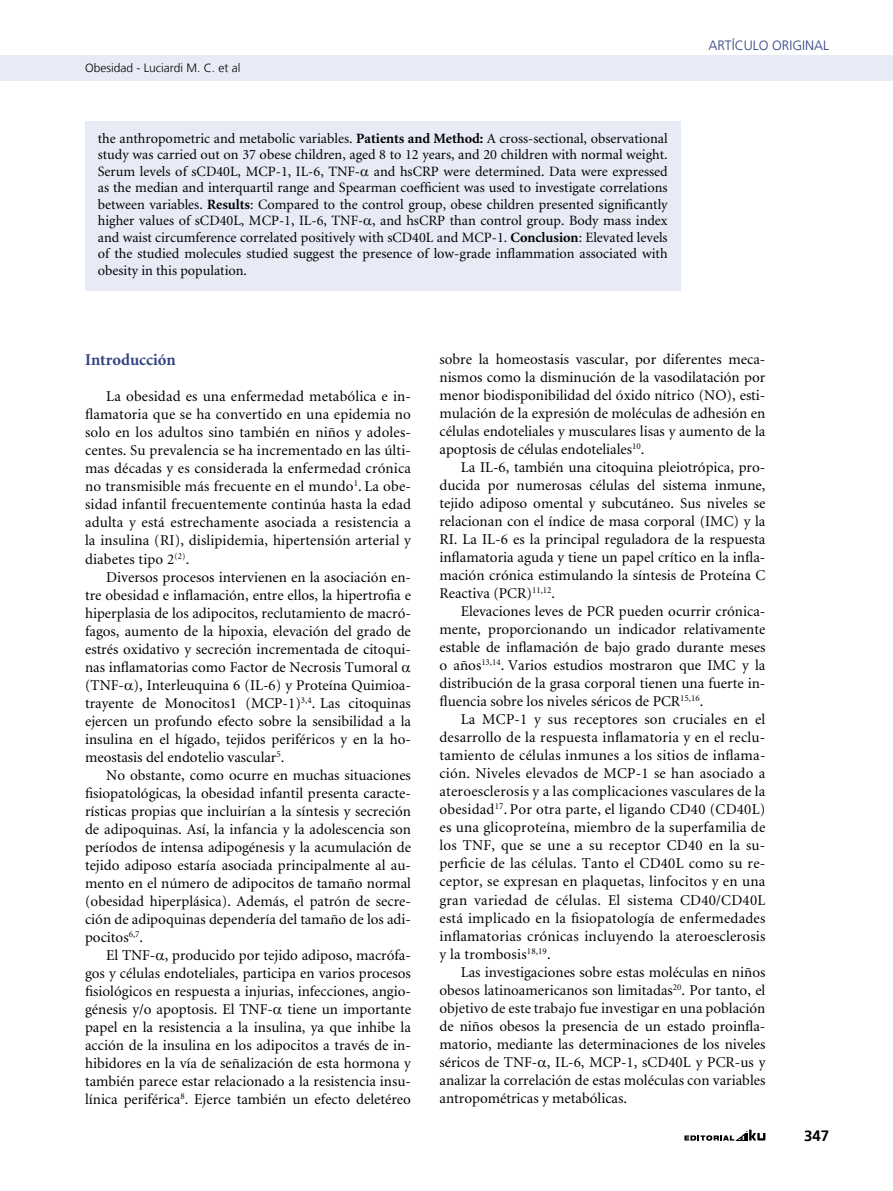
<style>
.page{position:relative;width:893px;height:1191px;background:#fff}
.page>*{position:absolute;margin:0;border:0;box-sizing:border-box;transform-origin:0 0}
.t1{font:700 16.5px "Minion";color:#314282}
.t2{font:15px/18px "Minion";color:#000;text-align:justify}
.t3{font:700 15px "Frutiger LT";color:#000}
.t4{font:14.25px/16.5px "Minion";color:#000;text-align:justify}
.t5{font:300 13.5px "Frutiger LT";color:#314282}
.t6{font:300 12px "Frutiger LT";color:#000}
.s1{font-weight:700}
</style>
<div class="page">
<svg style="left:684px;top:1129px;width:81px;height:11px"></svg>
<div style="left:0;top:55px;width:893px;height:26px;background:#e8eaf6"></div>
<hr style="left:0;top:192px;width:1px;height:42px;background:#e8eaf6">
<hr style="left:0;top:0;width:1px;height:186px;background:#e8eaf6">
<div style="left:85px;top:121px;width:595px;height:170px;background:#e8eaf6"></div>
<p class="t6" style="left:85px;top:61px;width:157px">Obesidad - Luciardi M. C. et al</p>
<p class="t4" style="left:98px;top:130px;width:571px">the anthropometric and metabolic variables. <span class="s1">Patients and Method:</span> A cross-sectional, observational study was carried out on 37 obese children, aged 8 to 12 years, and 20 children with normal weight.<br>Serum levels of sCD40L, MCP-1, IL-6, TNF- and hsCRP were determined. Data were expressed as the median and interquartil range and Spearman coefficient was used to investigate correlations between variables. <span class="s1">Results</span>: Compared to the control group, obese children presented significantly higher values of sCD40L, MCP-1, IL-6, TNF- , and hsCRP than control group. Body mass index and waist circumference correlated positively with sCD40L and MCP-1. <span class="s1">Conclusion</span>: Elevated levels of the studied molecules studied suggest the presence of low-grade inflammation associated with obesity in this population.</p>
<p class="t5" style="left:708px;top:38px;width:122px">Artíc ulo Ori ginal</p>
<p class="t1" style="left:85px;top:352px;width:92px">Introducción</p>
<p class="t2" style="left:85px;top:388px;width:327px;text-indent:21px">La obesidad es una enfermedad metabólica e in&shy;flamatoria que se ha convertido en una epidemia no solo en los adultos sino también en niños y adoles&shy;centes. Su prevalencia se ha incrementado en las últi&shy;mas décadas y es considerada la enfermedad crónica no transmisible más frecuente en el mundo<sup>1</sup>. La obe&shy;sidad infantil frecuentemente continúa hasta la edad adulta y está estrechamente asociada a resistencia a la insulina (RI), dislipidemia, hipertensión arterial y diabetes tipo 2<sup>(2)</sup>.</p>
<p class="t2" style="left:85px;top:568px;width:327px;text-align:left;text-indent:21px">Diversos procesos intervienen en la asociación en&shy;tre obesidad e inflamación, entre ellos, la hipertrofia e hiperplasia de los adipocitos, reclutamiento de macró&shy;fagos, aumento de la hipoxia, elevación del grado de estrés oxidativo y secreción incrementada de citoqui&shy;nas inflamatorias como Factor de Necrosis Tumoral (TNF- ), Interleuquina 6 (IL-6) y Proteína Quimioa&shy;trayente de Monocitos1 (MCP-1)<sup>3,4</sup>. Las citoquinas ejercen un profundo efecto sobre la sensibilidad a la insulina en el hígado, tejidos periféricos y en la ho&shy;meostasis del endotelio vascular<sup>5</sup>.</p>
<p class="t2" style="left:85px;top:766px;width:327px;text-indent:21px">No obstante, como ocurre en muchas situaciones fisiopatológicas, la obesidad infantil presenta caracte&shy;rísticas propias que incluirían a la síntesis y secreción de adipoquinas. Así, la infancia y la adolescencia son períodos de intensa adipogénesis y la acumulación de tejido adiposo estaría asociada principalmente al au&shy;mento en el número de adipocitos de tamaño normal (obesidad hiperplásica). Además, el patrón de secre&shy;ción de adipoquinas dependería del tamaño de los adi&shy;pocitos<sup>6,7</sup>.</p>
<p class="t2" style="left:85px;top:946px;width:327px;text-indent:21px">El TNF- , producido por tejido adiposo, macrófa&shy;gos y células endoteliales, participa en varios procesos fisiológicos en respuesta a injurias, infecciones, angio&shy;génesis y/o apoptosis. El TNF- tiene un importante papel en la resistencia a la insulina, ya que inhibe la acción de la insulina en los adipocitos a través de in&shy;hibidores en la vía de señalización de esta hormona y también parece estar relacionado a la resistencia insu&shy;línica periférica<sup>8</sup>. Ejerce también un efecto deletéreo</p>
<p class="t2" style="left:439px;top:351px;width:327px">sobre la homeostasis vascular, por diferentes meca&shy;nismos como la disminución de la vasodilatación por menor biodisponibilidad del óxido nítrico (NO), esti&shy;mulación de la expresión de moléculas de adhesión en células endoteliales y musculares lisas y aumento de la apoptosis de células endoteliales<sup>10</sup>.</p>
<p class="t2" style="left:439px;top:459px;width:327px;text-indent:21px">La IL-6, también una citoquina pleiotrópica, pro&shy;ducida por numerosas células del sistema inmune, tejido adiposo omental y subcutáneo. Sus niveles se relacionan con el índice de masa corporal (IMC) y la RI. La IL-6 es la principal reguladora de la respuesta inflamatoria aguda y tiene un papel crítico en la infla&shy;mación crónica estimulando la síntesis de Proteína C Reactiva (PCR)<sup>11,12</sup>.</p>
<p class="t2" style="left:439px;top:603px;width:327px;text-indent:21px">Elevaciones leves de PCR pueden ocurrir crónica&shy;mente, proporcionando un indicador relativamente estable de inflamación de bajo grado durante meses o años<sup>13,14</sup>. Varios estudios mostraron que IMC y la distribución de la grasa corporal tienen una fuerte in&shy;fluencia sobre los niveles séricos de PCR<sup>15,16</sup>.</p>
<p class="t2" style="left:439px;top:711px;width:327px;text-indent:21px">La MCP-1 y sus receptores son cruciales en el desarrollo de la respuesta inflamatoria y en el reclu&shy;tamiento de células inmunes a los sitios de inflama&shy;ción. Niveles elevados de MCP-1 se han asociado a ateroesclerosis y a las complicaciones vasculares de la obesidad<sup>17</sup>. Por otra parte, el ligando CD40 (CD40L) es una glicoproteína, miembro de la superfamilia de los TNF, que se une a su receptor CD40 en la su&shy;perficie de las células. Tanto el CD40L como su re&shy;ceptor, se expresan en plaquetas, linfocitos y en una gran variedad de células. El sistema CD40/CD40L está implicado en la fisiopatología de enfermedades inflamatorias crónicas incluyendo la ateroesclerosis y la trombosis<sup>18,19</sup>.</p>
<p class="t2" style="left:439px;top:963px;width:327px;text-indent:21px">Las investigaciones sobre estas moléculas en niños obesos latinoamericanos son limitadas<sup>20</sup>. Por tanto, el objetivo de este trabajo fue investigar en una población de niños obesos la presencia de un estado proinfla&shy;matorio, mediante las determinaciones de los niveles séricos de TNF- , IL-6, MCP-1, sCD40L y PCR-us y analizar la correlación de estas moléculas con variables antropométricas y metabólicas.</p>
<p class="t3" style="left:804px;top:1126px;width:27px">347</p>
</div>
